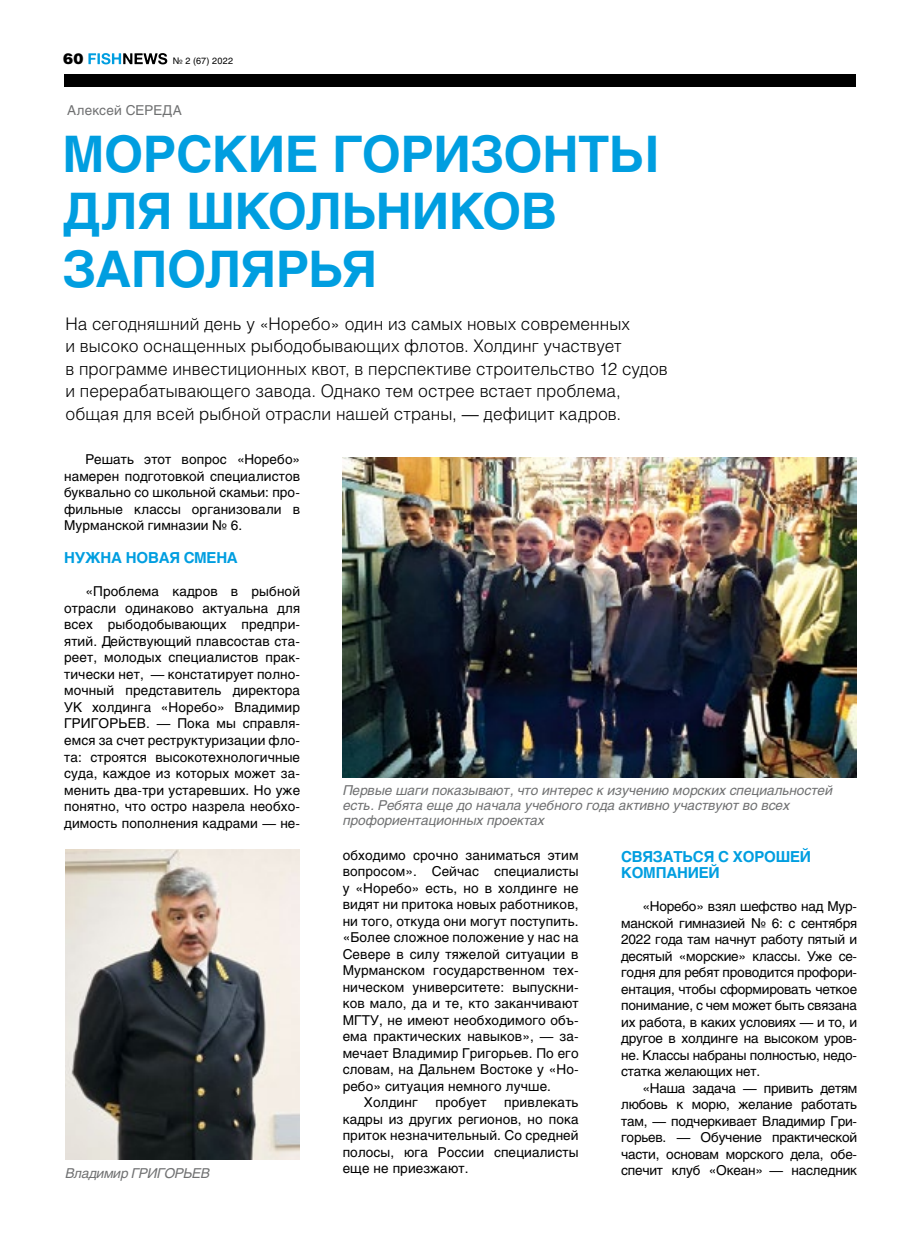
<style>
.page{position:relative;width:919px;height:1251px;background:#fff}
.page>*{position:absolute;margin:0;border:0;box-sizing:border-box;transform-origin:0 0}
.t1{font:700 49.95px/57px "Helios C";letter-spacing:-.005em;color:#009ee0}
.t2{font:17.4px/22.5px "Helios Light C";letter-spacing:.005em;color:#000}
.t3{font:700 15px/16.5px "Helios C";letter-spacing:-.015em;color:#009ee0}
.t4{font:15px "Helios Black C";color:#000}
.t5{font:13.5px/16.5px "Helios C";letter-spacing:.01em;color:#000;text-align:justify}
.t6{font:italic 13.5px/15px "Helios C";color:#707172}
.t7{font:italic 13.5px "Helios C";letter-spacing:-.02em;color:#707172}
.t8{font:13.5px "Helios C";letter-spacing:.015em;color:#707172}
.t9{font:9px "Helios C";letter-spacing:.025em;color:#000}
</style>
<div class="page">
<div style="left:64px;top:74px;width:791px;height:13px;background:#000"></div>
<svg style="left:88px;top:53px;width:79px;height:11px"></svg>
<img style="left:65px;top:849px;width:234px;height:309px">
<img style="left:342px;top:457px;width:514px;height:320px">
<p class="t4" style="left:63px;top:49px;width:22px">60</p>
<p class="t9" style="left:173px;top:55px;width:62px">№ 2 (67) 2022</p>
<p class="t8" style="left:67px;top:103px;width:116px">Алексей СЕРЕДА</p>
<h1 class="t1" style="left:62px;top:126px;width:598px">МОРСКИЕ ГОРИЗОНТЫ<br>ДЛЯ ШКОЛЬНИКОВ<br>ЗАПОЛЯРЬЯ</h1>
<p class="t2" style="left:65px;top:312px;width:604px">На сегодняшний день у «Норебо» один из самых новых современных<br>и высоко оснащенных рыбодобывающих флотов. Холдинг участвует<br>в программе инвестиционных квот, в перспективе строительство 12 судов и перерабатывающего завода. Однако тем острее встает проблема, общая для всей рыбной отрасли нашей страны, — дефицит кадров.</p>
<p class="t5" style="left:64px;top:451px;width:237px;text-indent:21px">Решать этот вопрос «Норебо» намерен подготовкой специалистов буквально со школьной скамьи: про&shy;фильные классы организовали в Мурманской гимназии № 6.</p>
<p class="t3" style="left:64px;top:549px;width:175px">НУЖНА НОВАЯ СМЕНА</p>
<p class="t5" style="left:64px;top:583px;width:237px;text-indent:21px">«Проблема кадров в рыбной отрасли одинаково актуальна для всех рыбодобывающих предпри&shy;ятий. Действующий плавсостав ста&shy;реет, молодых специалистов прак&shy;тически нет, — констатирует полно&shy;мочный представитель директора УК холдинга «Норебо» Владимир ГРИГОРЬЕВ. — Пока мы справля&shy;емся за счет реструктуризации фло&shy;та: строятся высокотехнологичные суда, каждое из которых может за&shy;менить два-три устаревших. Но уже понятно, что остро назрела необхо&shy;димость пополнения кадрами — не-</p>
<p class="t7" style="left:65px;top:1164px;width:146px">Владимир ГРИГОРЬЕВ</p>
<p class="t6" style="left:343px;top:782px;width:491px">Первые шаги показывают, что интерес к изучению морских специальностей есть. Ребята еще до начала учебного года активно участвуют во всех профориентационных проектах</p>
<p class="t5" style="left:342px;top:846px;width:237px">обходимо срочно заниматься этим</p>
<p class="t5" style="left:342px;top:862px;width:237px">вопросом». Сейчас специалисты</p>
<p class="t5" style="left:342px;top:879px;width:237px">у «Норебо» есть, но в холдинге не</p>
<p class="t5" style="left:342px;top:895px;width:237px">видят ни притока новых работников,</p>
<p class="t5" style="left:342px;top:912px;width:237px">ни того, откуда они могут поступить.</p>
<p class="t5" style="left:342px;top:928px;width:237px">«Более сложное положение у нас на</p>
<p class="t5" style="left:342px;top:945px;width:237px">Севере в силу тяжелой ситуации в</p>
<p class="t5" style="left:342px;top:961px;width:237px">Мурманском государственном тех-</p>
<p class="t5" style="left:342px;top:978px;width:237px">ническом университете: выпускни-</p>
<p class="t5" style="left:342px;top:994px;width:237px">ков мало, да и те, кто заканчивают</p>
<p class="t5" style="left:342px;top:1011px;width:237px">МГТУ, не имеют необходимого объ-</p>
<p class="t5" style="left:342px;top:1027px;width:237px">ема практических навыков», — за-</p>
<p class="t5" style="left:342px;top:1044px;width:237px">мечает Владимир Григорьев. По его</p>
<p class="t5" style="left:342px;top:1060px;width:237px">словам, на Дальнем Востоке у «Но-</p>
<p class="t5" style="left:342px;top:1077px;width:210px">ребо» ситуация немного лучше.</p>
<p class="t5" style="left:364px;top:1093px;width:55px">Холдинг</p>
<p class="t5" style="left:435px;top:1093px;width:53px">пробует</p>
<p class="t5" style="left:342px;top:1093px;width:237px;text-indent:162px">привлекать кадры из других регионов, но пока приток незначительный. Со средней полосы, юга России специалисты еще не приезжают.</p>
<p class="t3" style="left:621px;top:847px;width:191px">СВЯЗАТЬСЯ С ХОРОШЕЙ<br>КОМПАНИЕЙ</p>
<p class="t5" style="left:621px;top:897px;width:237px;text-indent:21px">«Норебо» взял шефство над Мур&shy;манской гимназией № 6: с сентября 2022 года там начнут работу пятый и десятый «морские» классы. Уже се&shy;годня для ребят проводится профори&shy;ентация, чтобы сформировать четкое понимание, с чем может быть связана их работа, в каких условиях — и то, и другое в холдинге на высоком уров&shy;не. Классы набраны полностью, недо&shy;статка желающих нет.</p>
<p class="t5" style="left:621px;top:1079px;width:237px;text-indent:21px">«Наша задача — привить детям любовь к морю, желание работать там, — подчеркивает Владимир Гри&shy;горьев. — Обучение практической части, основам морского дела, обе&shy;спечит клуб «Океан» — наследник</p>
</div>
